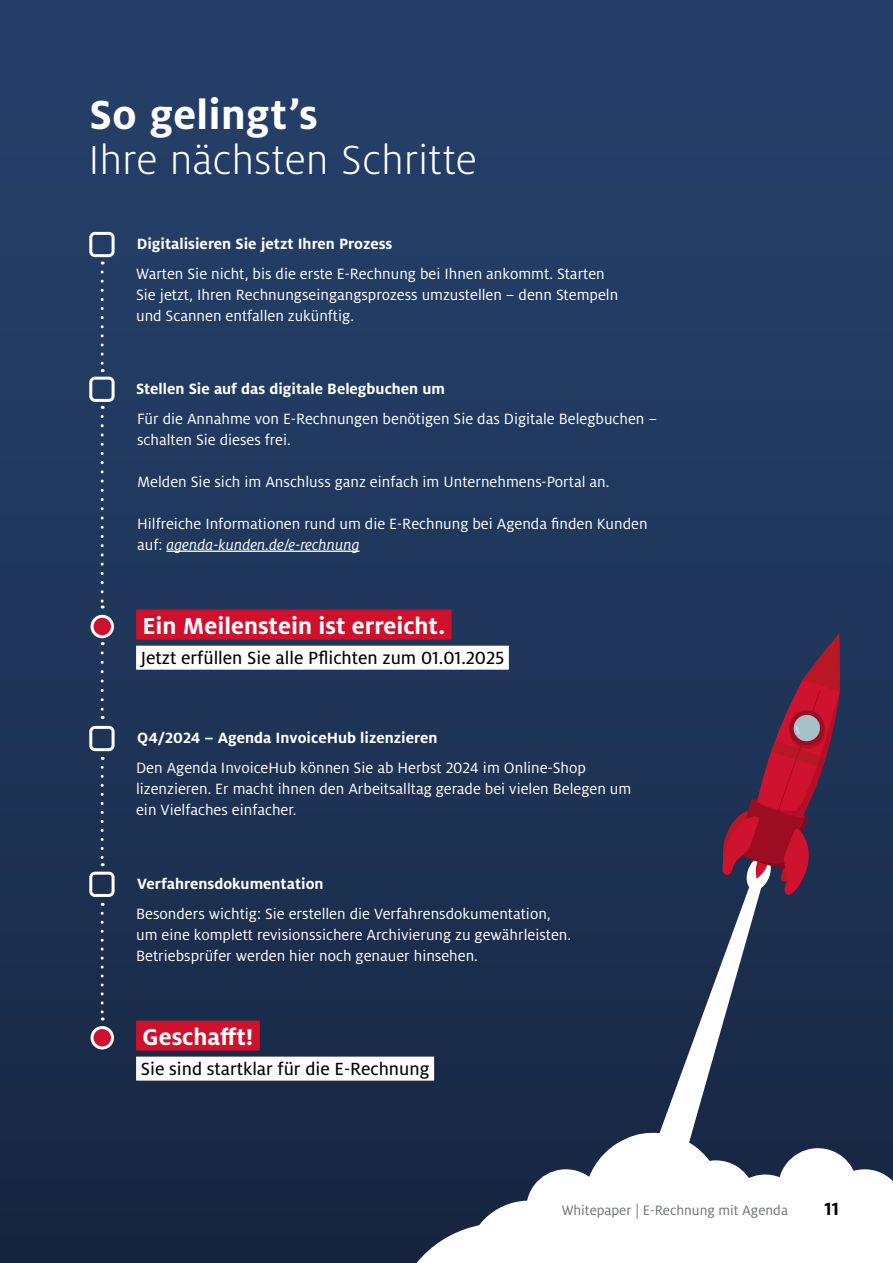
<style>
.page{position:relative;width:893px;height:1263px;background:#fff}
.page>*{position:absolute;margin:0;border:0;box-sizing:border-box;transform-origin:0 0}
.t1{font:300 45px "Milo OT";color:#fff}
.t2{font:700 45px "Milo OT";letter-spacing:.005em;color:#fff}
.t3{font:700 25.5px "Milo OT";color:#fff}
.t4{font:19.5px "Milo OT Text";color:#000}
.t5{font:700 19.5px "Milo OT";color:#000}
.t6{font:16.5px/21px "Milo OT";color:#fff}
.t7{font:700 16.5px "Milo OT";color:#fff}
.t8{font:15px "Milo OT";color:#6f7276}
.s1{font-style:italic}
</style>
<div class="page">
<div style="left:0;top:0;width:893px;height:1262px;background:linear-gradient(to bottom,#26426d,#182743)"></div>
<hr style="left:166px;top:550px;width:193px;height:2px;background:#fff">
<div style="left:136px;top:610px;width:316px;height:30px;background:#cf112d"></div>
<div style="left:136px;top:646px;width:373px;height:24px;background:#fff"></div>
<div style="left:136px;top:1020px;width:124px;height:30px;background:#cf112d"></div>
<div style="left:136px;top:1056px;width:298px;height:24px;background:#fff"></div>
<svg style="left:101px;top:272px;width:3px;height:100px"></svg>
<svg style="left:101px;top:416px;width:3px;height:192px"></svg>
<svg style="left:101px;top:653px;width:3px;height:66px"></svg>
<svg style="left:101px;top:767px;width:3px;height:99px"></svg>
<svg style="left:101px;top:913px;width:3px;height:107px"></svg>
<div style="left:89px;top:232px;width:26px;height:25px;border:3px solid #fff;border-radius:4px"></div>
<div style="left:89px;top:377px;width:26px;height:25px;border:3px solid #fff;border-radius:4px"></div>
<div style="left:89px;top:726px;width:26px;height:25px;border:3px solid #fff;border-radius:4px"></div>
<div style="left:89px;top:872px;width:26px;height:25px;border:3px solid #fff;border-radius:4px"></div>
<div style="left:92px;top:616px;width:20px;height:21px;background:#cf112d;border-radius:50%"></div>
<div style="left:91px;top:615px;width:23px;height:23px;border:3px solid #fff;border-radius:50%"></div>
<div style="left:92px;top:1027px;width:20px;height:21px;background:#cf112d;border-radius:50%"></div>
<div style="left:91px;top:1026px;width:23px;height:23px;border:3px solid #fff;border-radius:50%"></div>
<svg style="left:400px;top:1133px;width:493px;height:130px;background:#2a3952"></svg>
<svg style="left:612px;top:738px;width:192px;height:525px;fill:#1c2f4f"></svg>
<svg style="left:459px;top:1165px;width:151px;height:98px"></svg>
<svg style="left:657px;top:1144px;width:236px;height:119px"></svg>
<svg style="left:721px;top:634px;width:119px;height:262px;background:#602b49"></svg>
<h1 class="t2" style="left:89px;top:89px;width:230px">So gelingt’s</h1>
<h1 class="t1" style="left:89px;top:136px;width:390px">Ihre nächsten Schritte</h1>
<p class="t7" style="left:137px;top:235px;width:257px">Digitalisieren Sie jetzt Ihren Prozess</p>
<p class="t6" style="left:136px;top:263px;width:484px">Warten Sie nicht, bis die erste E-Rechnung bei Ihnen ankommt. Starten<br>Sie jetzt, Ihren Rechnungseingangsprozess umzustellen – denn Stempeln und Scannen entfallen zukünftig.</p>
<p class="t7" style="left:136px;top:379px;width:310px">Stellen Sie auf das digitale Belegbuchen um</p>
<p class="t6" style="left:137px;top:408px;width:521px">Für die Annahme von E-Rechnungen benötigen Sie das Digitale Belegbuchen – schalten Sie dieses frei.</p>
<p class="t6" style="left:137px;top:471px;width:474px">Melden Sie sich im Anschluss ganz einfach im Unternehmens-Portal an.</p>
<p class="t6" style="left:137px;top:513px;width:512px">Hilfreiche Informationen rund um die E-Rechnung bei Agenda finden Kunden auf: <span class="s1">agenda-kunden.de/e-rechnung</span></p>
<h2 class="t3" style="left:142px;top:611px;width:304px">Ein Meilenstein ist erreicht.</h2>
<p class="t4" style="left:141px;top:647px;width:365px">Jetzt erfüllen Sie alle Pflichten zum 01.01.2025</p>
<p class="t7" style="left:137px;top:728px;width:302px">Q4/2024 – Agenda InvoiceHub lizenzieren</p>
<p class="t6" style="left:136px;top:757px;width:497px">Den Agenda InvoiceHub können Sie ab Herbst 2024 im Online-Shop lizenzieren. Er macht ihnen den Arbeitsalltag gerade bei vielen Belegen um ein Vielfaches einfacher.</p>
<p class="t7" style="left:137px;top:874px;width:188px">Verfahrensdokumentation</p>
<p class="t6" style="left:136px;top:903px;width:437px">Besonders wichtig: Sie erstellen die Verfahrensdokumentation, um eine komplett revisionssichere Archivierung zu gewährleisten.<br>Betriebsprüfer werden hier noch genauer hinsehen.</p>
<h2 class="t3" style="left:142px;top:1022px;width:112px">Geschafft!</h2>
<p class="t4" style="left:141px;top:1058px;width:290px">Sie sind startklar für die E-Rechnung</p>
<p class="t8" style="left:562px;top:1202px;width:228px">Whitepaper | E-Rechnung mit Agenda</p>
<p class="t5" style="left:825px;top:1198px;width:16px">11</p>
</div>
